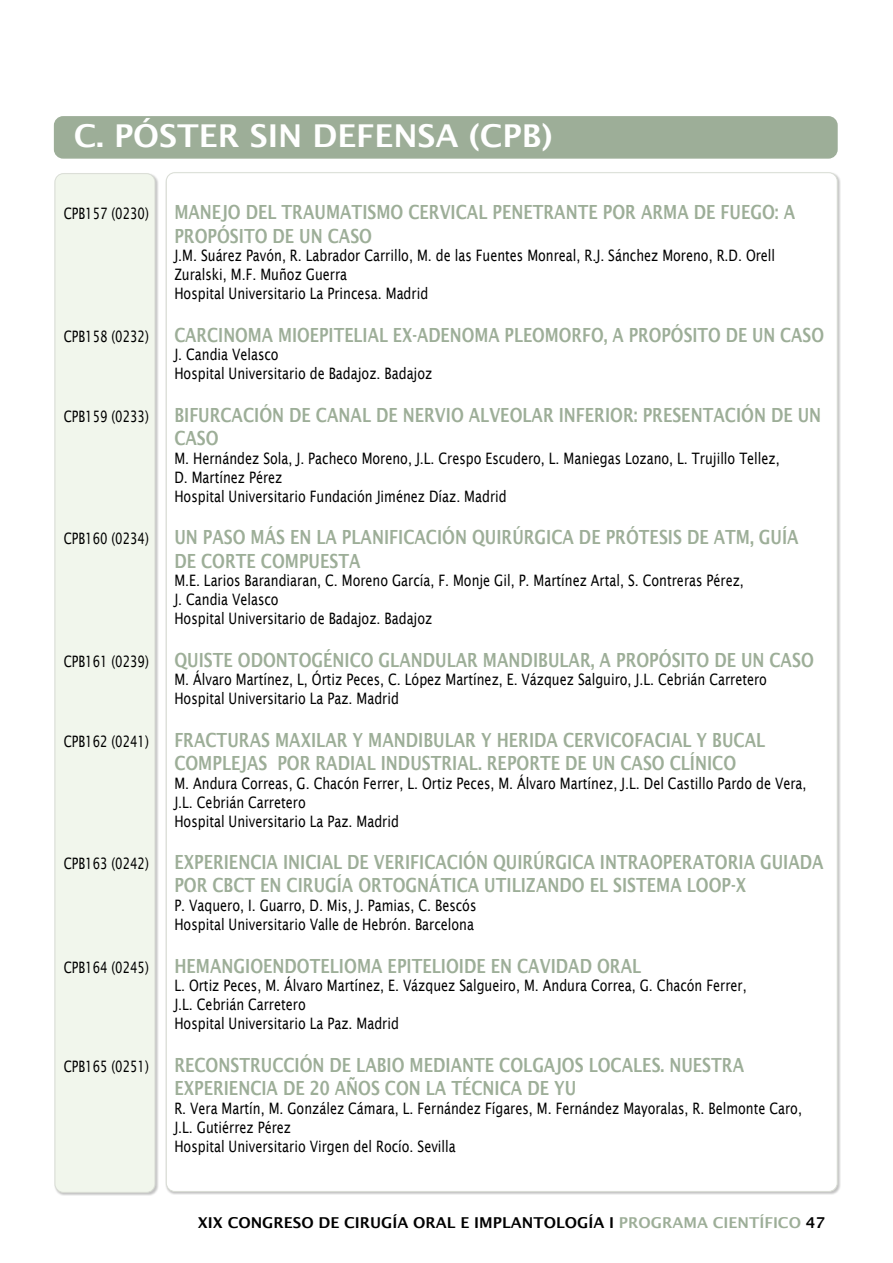
<style>
.page{position:relative;width:893px;height:1263px;background:#fff}
.page>*{position:absolute;margin:0;border:0;box-sizing:border-box;transform-origin:0 0}
.t1{font:600 31.5px "Lucida Sans";color:#fff}
.t2{font:600 19.5px/23.4px "Lucida Sans";color:#9dae98;scale:.8 1}
.t3{font:600 19.5px "Lucida Sans";color:#9dae98;scale:.79 1}
.t4{font:15.75px/18.9px "Lucida Sans";color:#000;scale:.8 1}
.t5{font:15.75px "Lucida Sans";color:#000;scale:.75 1}
.t6{font:600 15px "Lucida Sans";color:#000}
.s1{color:#9dae98}
</style>
<div class="page">
<div style="left:54px;top:173px;width:105px;height:1022px;background:#000;opacity:.24"></div>
<div style="left:55px;top:174px;width:100px;height:1018px;background:#f1f6ec;border-radius:9px"></div>
<div style="left:54px;top:173px;width:101px;height:1020px;border:1px solid #d9ddd5;border-radius:9px"></div>
<div style="left:55px;top:117px;width:782px;height:41px;background:#9dae98;border-radius:9px"></div>
<div style="left:54px;top:116px;width:784px;height:43px;border:2px solid #9dae98;border-radius:9px"></div>
<h1 class="t1" style="left:74px;top:118px;width:480px">C. PÓSTER SIN DEFENSA (CPB)</h1>
<p class="t5" style="left:64px;top:205px;width:115px">CPB157 (0230)</p>
<p class="t2" style="left:174px;top:200px;width:778px">MANEJO DEL TRAUMATISMO CERVICAL PENETRANTE POR ARMA DE FUEGO: A<br>PROPÓSITO DE UN CASO</p>
<p class="t4" style="left:174px;top:246px;width:753px">J.M. Suárez Pavón, R. Labrador Carrillo, M. de las Fuentes Monreal, R.J. Sánchez Moreno, R.D. Orell<br>Zuralski, M.F. Muñoz Guerra<br>Hospital Universitario La Princesa. Madrid</p>
<p class="t5" style="left:64px;top:327px;width:115px">CPB158 (0232)</p>
<p class="t3" style="left:174px;top:323px;width:824px">CARCINOMA MIOEPITELIAL EX-ADENOMA PLEOMORFO, A PROPÓSITO DE UN CASO</p>
<p class="t4" style="left:174px;top:345px;width:324px">J. Candia Velasco<br>Hospital Universitario de Badajoz. Badajoz</p>
<p class="t5" style="left:64px;top:407px;width:115px">CPB159 (0233)</p>
<p class="t2" style="left:174px;top:403px;width:810px">BIFURCACIÓN DE CANAL DE NERVIO ALVEOLAR INFERIOR: PRESENTACIÓN DE UN<br>CASO</p>
<p class="t4" style="left:174px;top:449px;width:758px">M. Hernández Sola, J. Pacheco Moreno, J.L. Crespo Escudero, L. Maniegas Lozano, L. Trujillo Tellez,<br>D. Martínez Pérez<br>Hospital Universitario Fundación Jiménez Díaz. Madrid</p>
<p class="t5" style="left:64px;top:529px;width:115px">CPB160 (0234)</p>
<p class="t2" style="left:174px;top:525px;width:782px">UN PASO MÁS EN LA PLANIFICACIÓN QUIRÚRGICA DE PRÓTESIS DE ATM, GUÍA<br>DE CORTE COMPUESTA</p>
<p class="t4" style="left:174px;top:571px;width:713px">M.E. Larios Barandiaran, C. Moreno García, F. Monje Gil, P. Martínez Artal, S. Contreras Pérez,<br>J. Candia Velasco<br>Hospital Universitario de Badajoz. Badajoz</p>
<p class="t5" style="left:64px;top:652px;width:115px">CPB161 (0239)</p>
<p class="t2" style="left:174px;top:648px;width:801px">QUISTE ODONTOGÉNICO GLANDULAR MANDIBULAR, A PROPÓSITO DE UN CASO</p>
<p class="t4" style="left:174px;top:670px;width:742px">M. Álvaro Martínez, L, Órtiz Peces, C. López Martínez, E. Vázquez Salguiro, J.L. Cebrián Carretero<br>Hospital Universitario La Paz. Madrid</p>
<p class="t5" style="left:64px;top:732px;width:115px">CPB162 (0241)</p>
<p class="t2" style="left:174px;top:728px;width:740px">FRACTURAS MAXILAR Y MANDIBULAR Y HERIDA CERVICOFACIAL Y BUCAL<br>COMPLEJAS POR RADIAL INDUSTRIAL. REPORTE DE UN CASO CLÍNICO</p>
<p class="t4" style="left:174px;top:774px;width:792px">M. Andura Correas, G. Chacón Ferrer, L. Ortiz Peces, M. Álvaro Martínez, J.L. Del Castillo Pardo de Vera,<br>J.L. Cebrián Carretero<br>Hospital Universitario La Paz. Madrid</p>
<p class="t5" style="left:64px;top:854px;width:115px">CPB163 (0242)</p>
<p class="t2" style="left:174px;top:850px;width:813px">EXPERIENCIA INICIAL DE VERIFICACIÓN QUIRÚRGICA INTRAOPERATORIA GUIADA<br>POR CBCT EN CIRUGÍA ORTOGNÁTICA UTILIZANDO EL SISTEMA LOOP-X</p>
<p class="t4" style="left:174px;top:896px;width:379px">P. Vaquero, I. Guarro, D. Mis, J. Pamias, C. Bescós<br>Hospital Universitario Valle de Hebrón. Barcelona</p>
<p class="t5" style="left:64px;top:958px;width:115px">CPB164 (0245)</p>
<p class="t2" style="left:174px;top:954px;width:585px">HEMANGIOENDOTELIOMA EPITELIOIDE EN CAVIDAD ORAL</p>
<p class="t4" style="left:174px;top:976px;width:717px">L. Ortiz Peces, M. Álvaro Martínez, E. Vázquez Salgueiro, M. Andura Correa, G. Chacón Ferrer,<br>J.L. Cebrián Carretero<br>Hospital Universitario La Paz. Madrid</p>
<p class="t5" style="left:64px;top:1057px;width:115px">CPB165 (0251)</p>
<p class="t2" style="left:174px;top:1053px;width:714px">RECONSTRUCCIÓN DE LABIO MEDIANTE COLGAJOS LOCALES. NUESTRA<br>EXPERIENCIA DE 20 AÑOS CON LA TÉCNICA DE YU</p>
<p class="t4" style="left:174px;top:1099px;width:786px">R. Vera Martín, M. González Cámara, L. Fernández Fígares, M. Fernández Mayoralas, R. Belmonte Caro,<br>J.L. Gutiérrez Pérez<br>Hospital Universitario Virgen del Rocío. Sevilla</p>
<p class="t6" style="left:198px;top:1214px;width:629px">XIX CONGRESO DE CIRUGÍA ORAL E IMPLANTOLOGÍA I <span class="s1">PROGRAMA CIENTÍFICO</span> 47</p>
</div>
